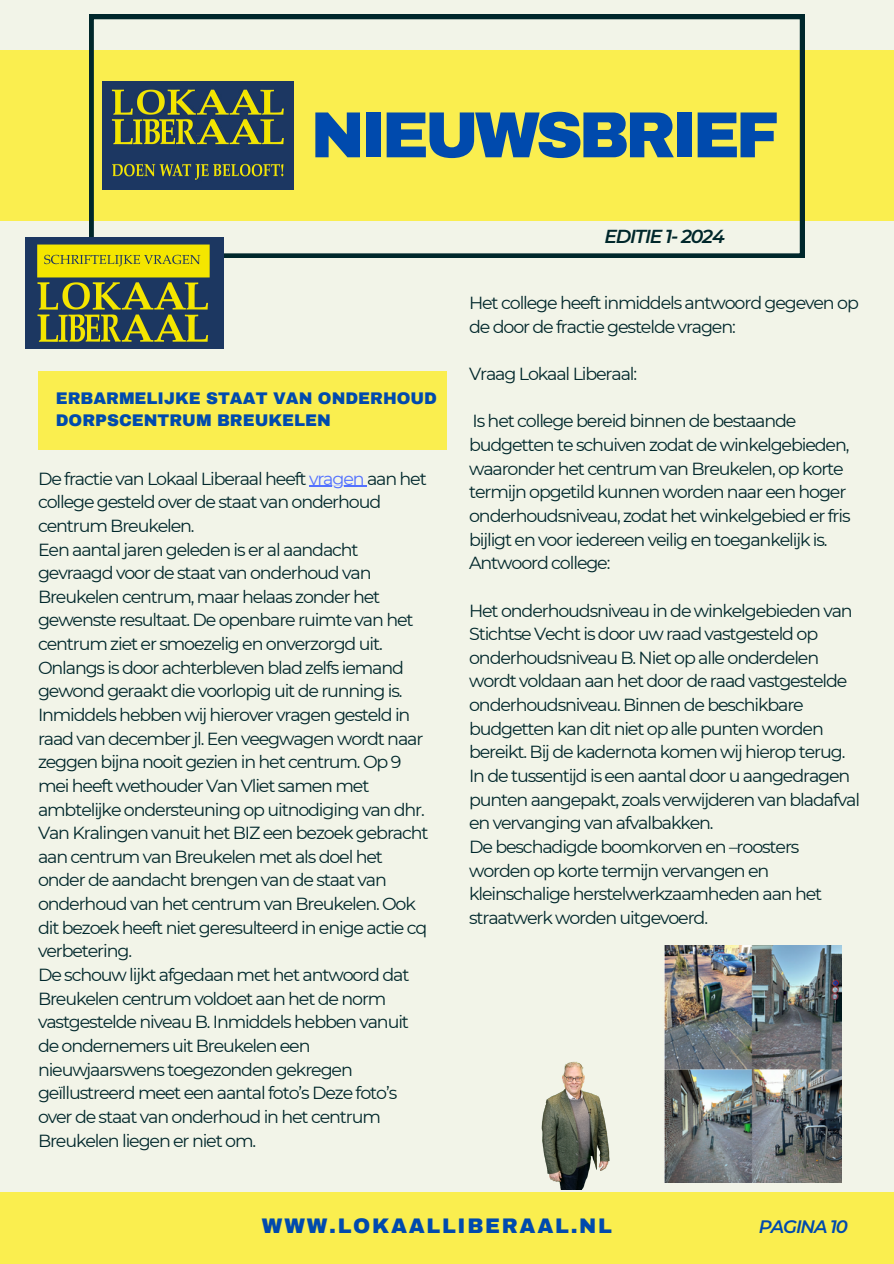
<style>
.page{position:relative;width:894px;height:1264px;background:#fff}
.page>*{position:absolute;margin:0;border:0;box-sizing:border-box;transform-origin:0 0}
.t1{font:900 65.1px "Archivo";letter-spacing:-.065em;color:#004aad}
.t2{font:900 20.7px "Archivo";letter-spacing:.085em;color:#004aad}
.t3{font:italic 600 18.75px "Montserrat";letter-spacing:-.065em;color:#00272b}
.t4{font:italic 600 18px "Montserrat";letter-spacing:-.065em;color:#004aad}
.t5{font:17.55px/23.7px "Montserrat";letter-spacing:-.065em;color:#00272b}
.t6{font:900 16.5px/22.5px "Archivo";color:#004aad}
.s1{color:#5271ff}
</style>
<div class="page">
<div style="left:0;top:0;width:893px;height:1263px;background:#f2f4e8"></div>
<div style="left:0;top:50px;width:893px;height:171px;background:#faee4f"></div>
<svg style="left:89px;top:15px;width:715px;height:243px"></svg>
<img style="left:102px;top:82px;width:192px;height:108px">
<div style="left:0;top:1192px;width:893px;height:71px;background:#faee4f"></div>
<img style="left:25px;top:237px;width:198px;height:112px">
<div style="left:38px;top:371px;width:408px;height:79px;background:#faee4f"></div>
<img style="left:664px;top:946px;width:177px;height:236px">
<hr style="left:309px;top:486px;width:58px;height:1px;background:#5271ff">
<img style="left:541px;top:1061px;width:69px;height:128px">
<h1 class="t1" style="left:310px;top:100px;width:470px">NIEUWSBRIEF</h1>
<p class="t6" style="left:56px;top:387px;width:383px">ERBARMELIJKE STAAT VAN ONDERHOUD<br>DORPSCENTRUM BREUKELEN</p>
<p class="t5" style="left:38px;top:466px;width:392px">De fractie van Lokaal Liberaal heeft <span class="s1">vragen</span> aan het college gesteld over de staat van onderhoud centrum Breukelen.<br>Een aantal jaren geleden is er al aandacht gevraagd voor de staat van onderhoud van Breukelen centrum, maar helaas zonder het gewenste resultaat. De openbare ruimte van het centrum ziet er smoezelig en onverzorgd uit.<br>Onlangs is door achterbleven blad zelfs iemand gewond geraakt die voorlopig uit de running is.<br>Inmiddels hebben wij hierover vragen gesteld in raad van december jl. Een veegwagen wordt naar zeggen bijna nooit gezien in het centrum. Op 9 mei heeft wethouder Van Vliet samen met ambtelijke ondersteuning op uitnodiging van dhr.<br>Van Kralingen vanuit het BIZ een bezoek gebracht aan centrum van Breukelen met als doel het onder de aandacht brengen van de staat van onderhoud van het centrum van Breukelen. Ook dit bezoek heeft niet geresulteerd in enige actie cq verbetering.<br>De schouw lijkt afgedaan met het antwoord dat Breukelen centrum voldoet aan het de norm vastgestelde niveau B. Inmiddels hebben vanuit de ondernemers uit Breukelen een nieuwjaarswens toegezonden gekregen geïllustreerd meet een aantal foto’s Deze foto’s over de staat van onderhoud in het centrum Breukelen liegen er niet om.</p>
<p class="t3" style="left:604px;top:225px;width:122px">EDITIE 1- 2024</p>
<p class="t5" style="left:469px;top:291px;width:391px">Het college heeft inmiddels antwoord gegeven op de door de fractie gestelde vragen:</p>
<p class="t5" style="left:469px;top:362px;width:169px">Vraag Lokaal Liberaal:</p>
<p class="t5" style="left:469px;top:409px;width:383px">Is het college bereid binnen de bestaande budgetten te schuiven zodat de winkelgebieden, waaronder het centrum van Breukelen, op korte termijn opgetild kunnen worden naar een hoger onderhoudsniveau, zodat het winkelgebied er fris bijligt en voor iedereen veilig en toegankelijk is.<br>Antwoord college:</p>
<p class="t5" style="left:469px;top:598px;width:392px">Het onderhoudsniveau in de winkelgebieden van Stichtse Vecht is door uw raad vastgesteld op onderhoudsniveau B. Niet op alle onderdelen wordt voldaan aan het door de raad vastgestelde onderhoudsniveau. Binnen de beschikbare budgetten kan dit niet op alle punten worden bereikt. Bij de kadernota komen wij hierop terug.<br>In de tussentijd is een aantal door u aangedragen punten aangepakt, zoals verwijderen van bladafval en vervanging van afvalbakken.<br>De beschadigde boomkorven en –roosters worden op korte termijn vervangen en kleinschalige herstelwerkzaamheden aan het straatwerk worden uitgevoerd.</p>
<p class="t2" style="left:262px;top:1214px;width:351px">WWW.LOKAALLIBERAAL.NL</p>
<p class="t4" style="left:758px;top:1214px;width:90px">PAGINA 10</p>
</div>
